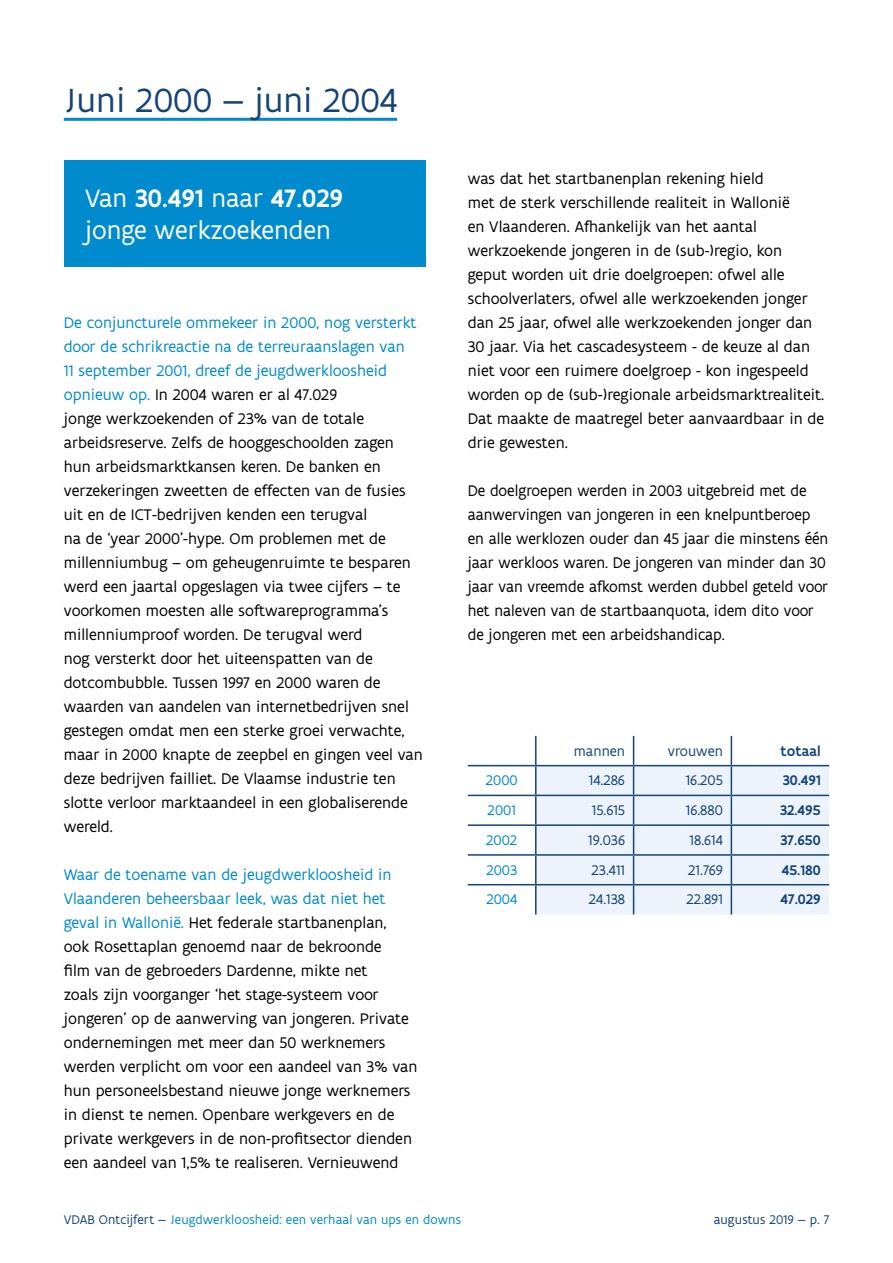
<style>
.page{position:relative;width:893px;height:1263px;background:#fff}
.page>*{position:absolute;margin:0;border:0;box-sizing:border-box;transform-origin:0 0}
.t1{font:36px "Flanders Art Sans";color:#144478}
.t2{font:27px/32.4px "Flanders Art Sans";color:#fff}
.t3{font:16.5px/24px "Flanders Art Sans";color:#000}
.t4{font:15px "Flanders Art Sans";color:#144478}
.t5{font:500 15px "Flanders Art Sans";color:#144478}
.t6{font:15px "Flanders Art Sans";color:#008bce}
.t7{font:13.5px "Flanders Art Sans";letter-spacing:.005em;color:#008bce}
.t8{font:13.5px "Flanders Art Sans";letter-spacing:.005em;color:#144478}
.s1{font-weight:500}
.s2{color:#008bce}
.s3{color:#144478}
</style>
<div class="page">
<hr style="left:64px;top:118px;width:333px;height:3px;background:#008bce">
<svg style="left:468px;top:764px;width:67px;height:122px"></svg>
<hr style="left:468px;top:765px;width:68px;height:1px;background:#144478">
<hr style="left:468px;top:795px;width:68px;height:1px;background:#144478">
<hr style="left:468px;top:824px;width:68px;height:2px;background:#144478">
<hr style="left:468px;top:854px;width:68px;height:2px;background:#144478">
<hr style="left:468px;top:884px;width:68px;height:1px;background:#144478">
<svg style="left:535px;top:736px;width:294px;height:178px"></svg>
<div style="left:64px;top:160px;width:361px;height:106px;background:#008bce"></div>
<h1 class="t1" style="left:64px;top:78px;width:335px">Juni 2000 — juni 2004</h1>
<h2 class="t2" style="left:85px;top:182px;width:260px">Van <span class="s1">30.491</span> naar <span class="s1">47.029 </span>jonge werkzoekenden</h2>
<p class="t3" style="left:64px;top:311px;width:361px"><span class="s2">De conjuncturele ommekeer in 2000, nog versterkt door de schrikreactie na de terreuraanslagen van<br>11 september 2001, dreef de jeugdwerkloosheid opnieuw op.</span> In 2004 waren er al 47.029<br>jonge werkzoekenden of 23% van de totale arbeidsreserve. Zelfs de hooggeschoolden zagen hun arbeidsmarktkansen keren. De banken en verzekeringen zweetten de effecten van de fusies uit en de ICT-bedrijven kenden een terugval<br>na de ‘year 2000’-hype. Om problemen met de millenniumbug – om geheugenruimte te besparen werd een jaartal opgeslagen via twee cijfers – te voorkomen moesten alle softwareprogramma’s millenniumproof worden. De terugval werd<br>nog versterkt door het uiteenspatten van de dotcombubble. Tussen 1997 en 2000 waren de waarden van aandelen van internetbedrijven snel gestegen omdat men een sterke groei verwachte, maar in 2000 knapte de zeepbel en gingen veel van deze bedrijven failliet. De Vlaamse industrie ten slotte verloor marktaandeel in een globaliserende wereld.</p>
<p class="t3" style="left:64px;top:863px;width:355px"><span class="s2">Waar de toename van de jeugdwerkloosheid in Vlaanderen beheersbaar leek, was dat niet het geval in Wallonië.</span> Het federale startbanenplan,<br>ook Rosettaplan genoemd naar de bekroonde<br>film van de gebroeders Dardenne, mikte net<br>zoals zijn voorganger ‘het stage-systeem voor jongeren’ op de aanwerving van jongeren. Private ondernemingen met meer dan 50 werknemers werden verplicht om voor een aandeel van 3% van hun personeelsbestand nieuwe jonge werknemers in dienst te nemen. Openbare werkgevers en de private werkgevers in de non-profitsector dienden een aandeel van 1,5% te realiseren. Vernieuwend</p>
<p class="t3" style="left:468px;top:167px;width:358px">was dat het startbanenplan rekening hield<br>met de sterk verschillende realiteit in Wallonië<br>en Vlaanderen. Afhankelijk van het aantal werkzoekende jongeren in de (sub-)regio, kon geput worden uit drie doelgroepen: ofwel alle schoolverlaters, ofwel alle werkzoekenden jonger dan 25 jaar, ofwel alle werkzoekenden jonger dan 30 jaar. Via het cascadesysteem - de keuze al dan niet voor een ruimere doelgroep - kon ingespeeld worden op de (sub-)regionale arbeidsmarktrealiteit.<br>Dat maakte de maatregel beter aanvaardbaar in de drie gewesten.</p>
<p class="t3" style="left:468px;top:479px;width:362px">De doelgroepen werden in 2003 uitgebreid met de aanwervingen van jongeren in een knelpuntberoep en alle werklozen ouder dan 45 jaar die minstens één jaar werkloos waren. De jongeren van minder dan 30 jaar van vreemde afkomst werden dubbel geteld voor het naleven van de startbaanquota, idem dito voor de jongeren met een arbeidshandicap.</p>
<p class="t4" style="left:574px;top:741px;width:53px">mannen</p>
<p class="t4" style="left:668px;top:741px;width:57px">vrouwen</p>
<p class="t5" style="left:780px;top:741px;width:42px">totaal</p>
<p class="t6" style="left:486px;top:771px;width:33px">2000</p>
<p class="t4" style="left:589px;top:771px;width:38px">14.286</p>
<p class="t4" style="left:686px;top:771px;width:39px">16.205</p>
<p class="t5" style="left:783px;top:771px;width:39px">30.491</p>
<p class="t6" style="left:488px;top:801px;width:30px">2001</p>
<p class="t4" style="left:592px;top:801px;width:35px">15.615</p>
<p class="t4" style="left:686px;top:801px;width:39px">16.880</p>
<p class="t5" style="left:780px;top:801px;width:42px">32.495</p>
<p class="t6" style="left:486px;top:831px;width:33px">2002</p>
<p class="t4" style="left:588px;top:831px;width:38px">19.036</p>
<p class="t4" style="left:690px;top:831px;width:35px">18.614</p>
<p class="t5" style="left:780px;top:831px;width:42px">37.650</p>
<p class="t6" style="left:486px;top:860px;width:32px">2003</p>
<p class="t4" style="left:592px;top:860px;width:35px">23.411</p>
<p class="t4" style="left:688px;top:860px;width:36px">21.769</p>
<p class="t5" style="left:782px;top:860px;width:40px">45.180</p>
<p class="t6" style="left:486px;top:890px;width:32px">2004</p>
<p class="t4" style="left:589px;top:890px;width:38px">24.138</p>
<p class="t4" style="left:686px;top:890px;width:38px">22.891</p>
<p class="t5" style="left:780px;top:890px;width:42px">47.029</p>
<p class="t7" style="left:64px;top:1211px;width:399px"><span class="s3">VDAB Ontcijfert —</span> Jeugdwerkloosheid: een verhaal van ups en downs</p>
<p class="t8" style="left:714px;top:1211px;width:117px">augustus 2019 — p. 7</p>
</div>
